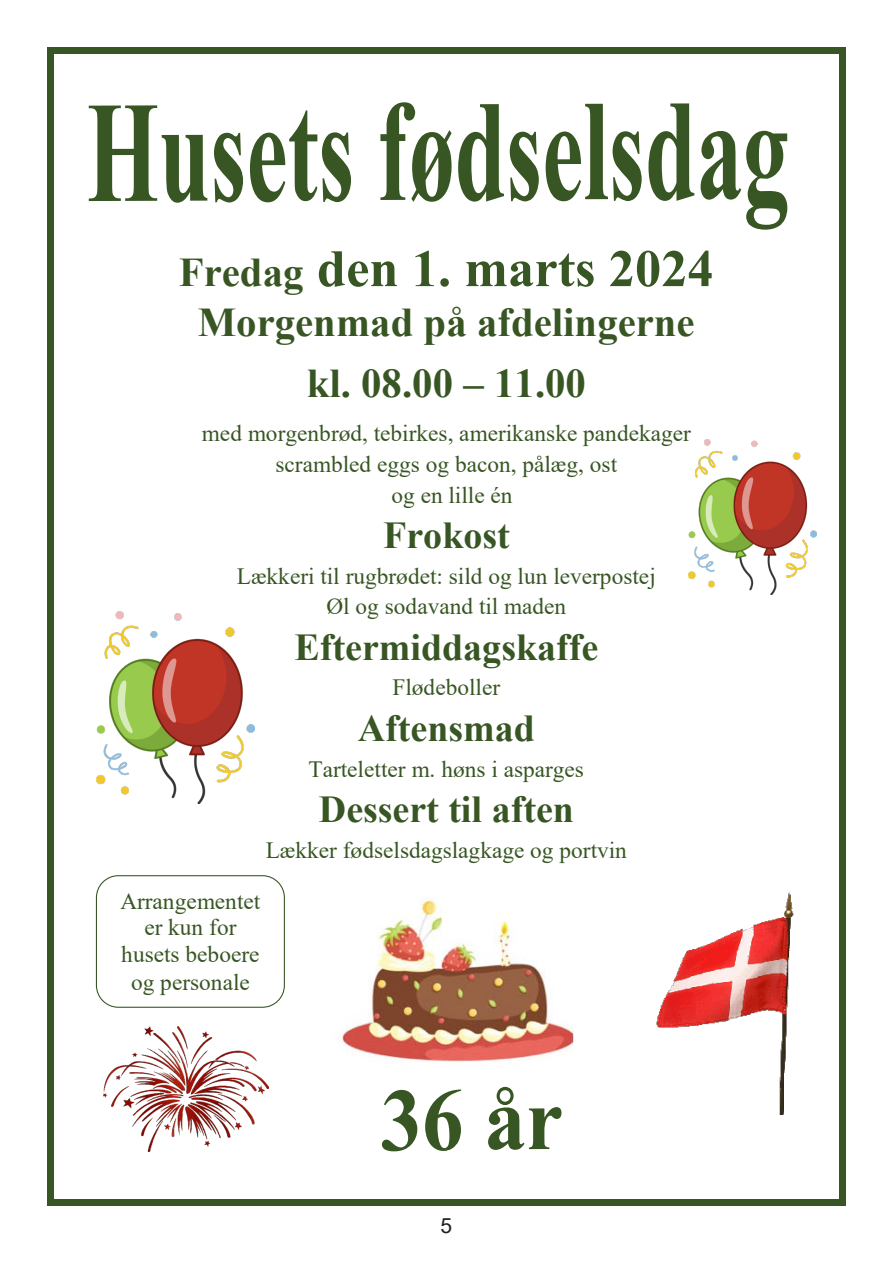
<style>
.page{position:relative;width:893px;height:1263px;background:#fff}
.page>*{position:absolute;margin:0;border:0;box-sizing:border-box;transform-origin:0 0}
.t1{font:700 52.5px "Times New Roman";color:#385623}
.t2{font:700 40.8px/60.9px "Times New Roman";color:#385623;text-align:center}
.t3{font:700 37.95px "Times New Roman";color:#385623}
.t4{font:23.25px/27.2px "Times New Roman";color:#385623;text-align:center}
.t5{font:21px "Arial";color:#231f20}
.s1{font-size:40.8px}
</style>
<div class="page">
<svg style="left:89px;top:105px;width:118px;height:98px"></svg>
<svg style="left:214px;top:133px;width:29px;height:69px"></svg>
<svg style="left:250px;top:110px;width:101px;height:92px"></svg>
<svg style="left:380px;top:102px;width:72px;height:100px"></svg>
<svg style="left:458px;top:104px;width:46px;height:98px"></svg>
<svg style="left:510px;top:132px;width:29px;height:69px"></svg>
<svg style="left:546px;top:104px;width:96px;height:97px"></svg>
<svg style="left:648px;top:103px;width:46px;height:98px"></svg>
<svg style="left:701px;top:131px;width:86px;height:99px"></svg>
<img style="left:656px;top:892px;width:138px;height:222px">
<img style="left:340px;top:898px;width:233px;height:164px">
<div style="left:96px;top:875px;width:189px;height:133px;background:#fff;border:1px solid #375623;border-radius:22px"></div>
<svg style="left:382px;top:1090px;width:35px;height:61px"></svg>
<svg style="left:425px;top:1089px;width:36px;height:62px"></svg>
<svg style="left:488px;top:1087px;width:73px;height:63px"></svg>
<img style="left:96px;top:611px;width:158px;height:192px">
<img style="left:689px;top:440px;width:127px;height:154px">
<img style="left:104px;top:1027px;width:165px;height:124px">
<div style="left:47px;top:47px;width:7px;height:7px;background:#385623"></div>
<div style="left:54px;top:47px;width:785px;height:7px;background:#385623"></div>
<div style="left:839px;top:47px;width:7px;height:7px;background:#385623"></div>
<div style="left:47px;top:54px;width:7px;height:1145px;background:#385623"></div>
<div style="left:839px;top:54px;width:7px;height:1145px;background:#385623"></div>
<div style="left:47px;top:1199px;width:7px;height:7px;background:#385623"></div>
<div style="left:54px;top:1199px;width:785px;height:7px;background:#385623"></div>
<div style="left:839px;top:1199px;width:7px;height:7px;background:#385623"></div>
<p class="t1" style="left:179px;top:231px;width:536px"><span class="s1">Fredag</span> den 1. marts 2024</p>
<p class="t2" style="left:198px;top:290px;width:498px">Morgenmad på afdelingerne kl. 08.00 – 11.00</p>
<p class="t4" style="left:202px;top:417px;width:490px;line-height:30.9px">med morgenbrød, tebirkes, amerikanske pandekager scrambled eggs og bacon, pålæg, ost<br>og en lille én</p>
<p class="t3" style="left:383px;top:508px;width:128px">Frokost</p>
<p class="t4" style="left:237px;top:560px;width:420px;line-height:30.8px">Lækkeri til rugbrødet: sild og lun leverpostej<br>Øl og sodavand til maden</p>
<p class="t3" style="left:295px;top:619px;width:305px">Eftermiddagskaffe</p>
<p class="t4" style="left:392px;top:673px;width:109px">Flødeboller</p>
<p class="t3" style="left:358px;top:700px;width:179px">Aftensmad</p>
<p class="t4" style="left:309px;top:754px;width:277px">Tarteletter m. høns i asparges</p>
<p class="t3" style="left:319px;top:782px;width:257px">Dessert til aften</p>
<p class="t4" style="left:266px;top:835px;width:363px">Lækker fødselsdagslagkage og portvin</p>
<p class="t4" style="left:120px;top:886px;width:141px">Arrangementet er kun for husets beboere og personale</p>
<p class="t5" style="left:441px;top:1211px;width:13px">5</p>
</div>
